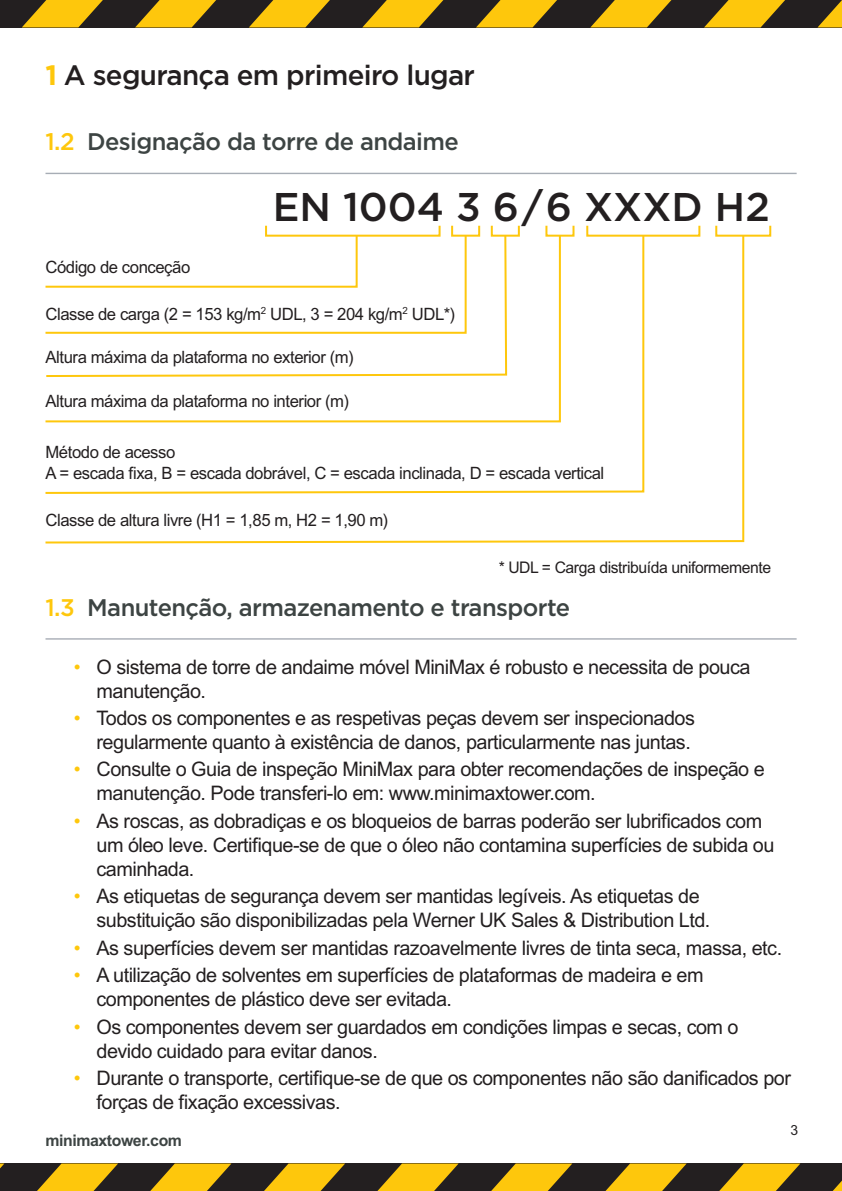
<style>
.page{position:relative;width:842px;height:1191px;background:#fff}
.page>*{position:absolute;margin:0;border:0;box-sizing:border-box;transform-origin:0 0}
.t1{font:500 40px "Gotham";color:#231f20}
.t2{font:500 28px "Gotham";letter-spacing:-.025em;color:#231f20}
.t3{font:500 24px "Gotham";letter-spacing:-.025em;color:#3d4443}
.t4{font:20px/24px "Arial MT Std";letter-spacing:-.025em;color:#231f20}
.Body{font:17px/20.4px "Arial MT Std";letter-spacing:-.025em;color:#231f20}
.t5{font:16px "Arial MT Std";letter-spacing:-.025em;color:#231f20}
.t6{font:700 16px "Arial MT Std";letter-spacing:-.025em;color:#3d4443}
.t7{font:14px "Arial MT Std";color:#231f20}
.s1{font-weight:700;color:#fec70c}
.s2{color:#fec70c}
</style>
<div class="page">
<div style="left:0;top:1163px;width:842px;height:28px;background:#231f20"></div>
<svg style="left:0;top:1163px;width:4px;height:6px"></svg>
<svg style="left:37px;top:1163px;width:81px;height:28px"></svg>
<svg style="left:150px;top:1163px;width:81px;height:28px"></svg>
<svg style="left:264px;top:1163px;width:81px;height:28px"></svg>
<svg style="left:377px;top:1163px;width:82px;height:28px"></svg>
<svg style="left:491px;top:1163px;width:81px;height:28px"></svg>
<svg style="left:605px;top:1163px;width:82px;height:28px"></svg>
<svg style="left:719px;top:1163px;width:81px;height:28px"></svg>
<svg style="left:833px;top:1180px;width:9px;height:11px"></svg>
<div style="left:0;top:0;width:842px;height:27px;background:#231f20"></div>
<svg style="left:22px;top:0;width:81px;height:27px"></svg>
<svg style="left:135px;top:0;width:81px;height:27px"></svg>
<svg style="left:249px;top:0;width:81px;height:27px"></svg>
<svg style="left:362px;top:0;width:82px;height:27px"></svg>
<svg style="left:476px;top:0;width:81px;height:27px"></svg>
<svg style="left:591px;top:0;width:81px;height:27px"></svg>
<svg style="left:704px;top:0;width:81px;height:27px"></svg>
<svg style="left:818px;top:0;width:24px;height:27px"></svg>
<hr style="left:46px;top:173px;width:751px;height:1px;background:#a7adb5">
<hr style="left:46px;top:638px;width:751px;height:1px;background:#a7adb5">
<div style="left:451px;top:225px;width:29px;height:12px;border:2px solid #fec70c"></div>
<div style="left:491px;top:225px;width:29px;height:12px;border:2px solid #fec70c"></div>
<div style="left:715px;top:225px;width:56px;height:12px;border:2px solid #fec70c"></div>
<svg style="left:45px;top:234px;width:700px;height:310px"></svg>
<div style="left:545px;top:225px;width:29px;height:12px;border:2px solid #fec70c"></div>
<p class="t2" style="left:45px;top:57px;width:431px"><span class="s1">1</span> A segurança em primeiro lugar</p>
<p class="t3" style="left:46px;top:126px;width:415px"><span class="s2">1.2</span> Designação da torre de andaime</p>
<p class="t1" style="left:273px;top:180px;width:499px">EN 1004 3 6 / 6 XXXD H2</p>
<p class="Body" style="left:46px;top:256px;width:146px">Código de conceção</p>
<p class="Body" style="left:46px;top:304px;width:411px">Classe de carga (2 = 153 kg/m<sup>2</sup> UDL, 3 = 204 kg/m<sup>2</sup> UDL*)</p>
<p class="Body" style="left:46px;top:347px;width:310px">Altura máxima da plataforma no exterior (m)</p>
<p class="Body" style="left:46px;top:390px;width:305px">Altura máxima da plataforma no interior (m)</p>
<p class="Body" style="left:46px;top:442px;width:560px">Método de acesso<br>A = escada fixa, B = escada dobrável, C = escada inclinada, D = escada vertical</p>
<p class="Body" style="left:46px;top:509px;width:344px">Classe de altura livre (H1 = 1,85 m, H2 = 1,90 m)</p>
<p class="t5" style="left:499px;top:558px;width:274px">* UDL = Carga distribuída uniformemente</p>
<p class="t3" style="left:46px;top:591px;width:526px"><span class="s2">1.3</span> Manutenção, armazenamento e transporte</p>
<p class="t4" style="left:97px;top:654px;width:655px;text-indent:-23px"><span class="s2">•</span> O sistema de torre de andaime móvel MiniMax é robusto e necessita de pouca manutenção.</p>
<p class="t4" style="left:74px;top:706px;width:623px;text-align:right"><span class="s2">•</span> Todos os componentes e as respetivas peças devem ser inspecionados regularmente quanto à existência de danos, particularmente nas juntas.</p>
<p class="t4" style="left:97px;top:757px;width:670px;text-indent:-23px"><span class="s2">•</span> Consulte o Guia de inspeção MiniMax para obter recomendações de inspeção e manutenção. Pode transferi-lo em: www.minimaxtower.com.</p>
<p class="t4" style="left:97px;top:808px;width:679px;text-indent:-23px"><span class="s2">•</span> As roscas, as dobradiças e os bloqueios de barras poderão ser lubrificados com um óleo leve. Certifique-se de que o óleo não contamina superfícies de subida ou caminhada.</p>
<p class="t4" style="left:97px;top:884px;width:615px;text-indent:-23px"><span class="s2">•</span> As etiquetas de segurança devem ser mantidas legíveis. As etiquetas de substituição são disponibilizadas pela Werner UK Sales &amp; Distribution Ltd.</p>
<p class="t4" style="left:74px;top:935px;width:710px"><span class="s2">•</span> As superfícies devem ser mantidas razoavelmente livres de tinta seca, massa, etc.</p>
<p class="t4" style="left:97px;top:963px;width:608px;text-indent:-23px"><span class="s2">•</span> A utilização de solventes em superfícies de plataformas de madeira e em componentes de plástico deve ser evitada.</p>
<p class="t4" style="left:97px;top:1014px;width:644px;text-indent:-23px"><span class="s2">•</span> Os componentes devem ser guardados em condições limpas e secas, com o devido cuidado para evitar danos.</p>
<p class="t4" style="left:97px;top:1065px;width:696px;text-indent:-23px"><span class="s2">•</span> Durante o transporte, certifique-se de que os componentes não são danificados por forças de fixação excessivas.</p>
<p class="t6" style="left:45px;top:1131px;width:138px">minimaxtower.com</p>
<p class="t7" style="left:790px;top:1122px;width:9px">3</p>
</div>
